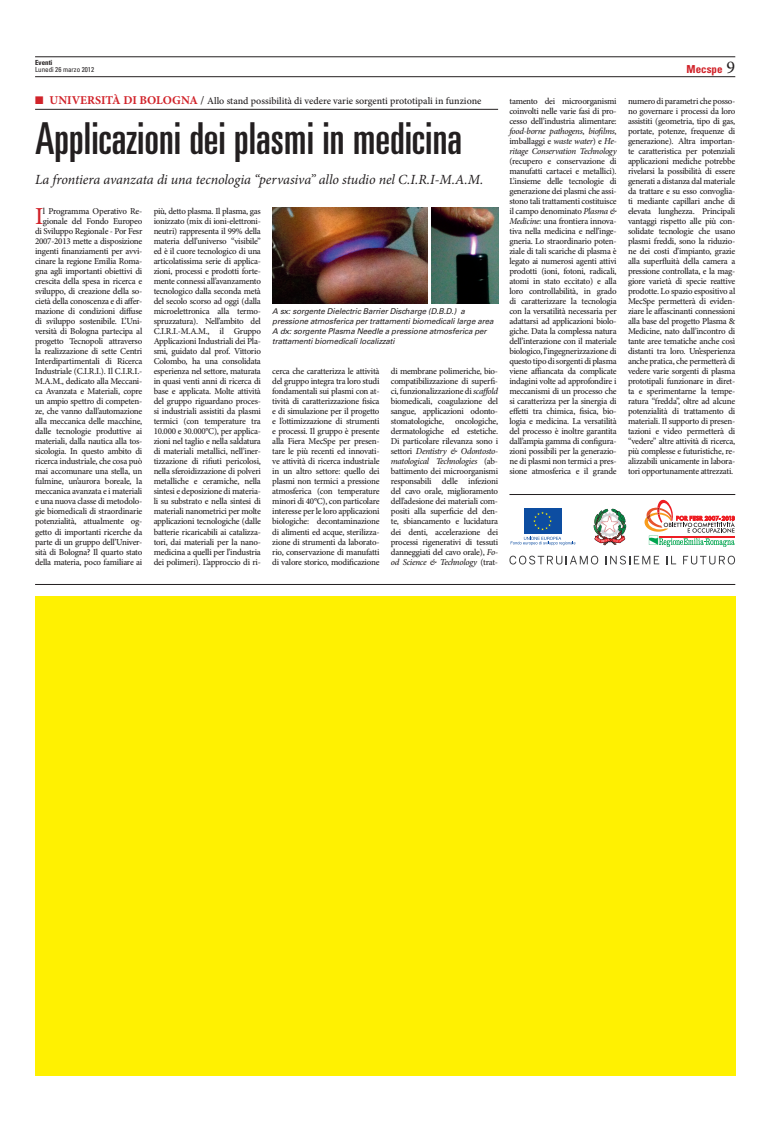
<style>
.page{position:relative;width:777px;height:1126px;background:#fff}
.page>*{position:absolute;margin:0;border:0;box-sizing:border-box;transform-origin:0 0}
.TITOLO_APERTURA{font:ultra-condensed 44px "Univers LT Std";color:#231f20}
.CAPOLETTERA{font:500 24.4px "Minion Pro";color:#d1232a}
.SOTTOTITOLO{font:italic 14px "Minion Pro";letter-spacing:-.005em;color:#231f20}
.t1{font:700 condensed 11px "Univers LT Std";color:#d1232a}
.Occhiello{font:500 10px "Minion Pro";color:#231f20}
.CAPOLETTERA-2{font:500 9px/10px "Minion Pro";letter-spacing:-.025em;color:#231f20;text-align:justify}
.DIDASCALIA{font:italic 8px/10px "Univers LT Std";letter-spacing:-.015em;color:#231f20}
.t2{font:condensed 7px "Univers LT Std";color:#231f20}
.t3{font:700 condensed 7px "Univers LT Std";color:#231f20}
.s1{color:#d1232a}
.s2{font-weight:700;font-size:12px;color:#d1232a}
.s3{font-weight:400;font-size:12px}
.s4{font-style:italic}
.s5{font-family:"Minion Pro";font-weight:400;font-stretch:normal;font-size:18px;color:#231f20}
</style>
<div class="page">
<div style="left:35px;top:596px;width:700px;height:479px;background:#fff101"></div>
<hr style="left:35px;top:57px;width:700px;height:1px;background:#231f20">
<hr style="left:35px;top:76px;width:700px;height:1px;background:#231f20">
<hr style="left:35px;top:584px;width:700px;height:1px;background:#231f20">
<hr style="left:35px;top:109px;width:463px;height:1px;background:#231f20">
<img style="left:431px;top:207px;width:67px;height:97px">
<img style="left:272px;top:207px;width:155px;height:97px">
<div style="left:524px;top:508px;width:37px;height:25px;background:#0d4da1"></div>
<svg style="left:533px;top:512px;width:19px;height:18px"></svg>
<svg style="left:510px;top:536px;width:65px;height:9px"></svg>
<svg style="left:593px;top:508px;width:33px;height:37px"></svg>
<svg style="left:509px;top:555px;width:89px;height:9px"></svg>
<svg style="left:605px;top:555px;width:54px;height:9px"></svg>
<svg style="left:666px;top:556px;width:10px;height:8px"></svg>
<svg style="left:683px;top:555px;width:52px;height:9px"></svg>
<svg style="left:644px;top:499px;width:90px;height:48px"></svg>
<hr style="left:509px;top:494px;width:226px;height:1px;background:#231f20">
<p class="t3" style="left:35px;top:58px;width:19px">Eventi</p>
<p class="t2" style="left:35px;top:65px;width:61px">Lunedì 26 marzo 2012</p>
<p class="Occhiello" style="left:35px;top:93px;width:448px"><span class="s1">■</span> <span class="s2">UNIVERSITÀ DI BOLOGNA</span> <span class="s3">/</span> Allo stand possibilità di vedere varie sorgenti prototipali in funzione</p>
<p class="TITOLO_APERTURA" style="left:35px;top:113px;width:428px">Applicazioni dei plasmi in medicina</p>
<p class="SOTTOTITOLO" style="left:35px;top:170px;width:450px">La frontiera avanzata di una tecnologia “pervasiva” allo studio nel C.I.R.I-M.A.M.</p>
<p class="CAPOLETTERA-2" style="left:35px;top:206px;width:109px;text-align:right">l Programma Operativo Re&shy;gionale del Fondo Europeo di Sviluppo Regionale - Por Fesr<br>2007-2013 mette a disposizione ingenti finanziamenti per avvi&shy;cinare la regione Emilia Roma&shy;gna agli importanti obiettivi di crescita della spesa in ricerca e sviluppo, di creazione della so&shy;cietà della conoscenza e di affer&shy;mazione di condizioni diffuse di sviluppo sostenibile. L’Uni&shy;versità di Bologna partecipa al progetto Tecnopoli attraverso la realizzazione di sette Centri<br>Interdipartimentali di Ricerca<br>Industriale (C.I.R.I.). Il C.I.R.I.-<br>M.A.M., dedicato alla Meccani&shy;ca Avanzata e Materiali, copre un ampio spettro di competen&shy;ze, che vanno dall’automazione alla meccanica delle macchine, dalle tecnologie produttive ai materiali, dalla nautica alla tos&shy;sicologia. In questo ambito di ricerca industriale, che cosa può mai accomunare una stella, un fulmine, un’aurora boreale, la meccanica avanzata e i materiali e una nuova classe di metodolo&shy;gie biomedicali di straordinarie potenzialità, attualmente og&shy;getto di importanti ricerche da parte di un gruppo dell’Univer&shy;sità di Bologna? Il quarto stato della materia, poco familiare ai</p>
<p class="CAPOLETTERA-2" style="left:154px;top:206px;width:109px">più, detto plasma. Il plasma, gas ionizzato (mix di ioni-elettroni&shy;neutri) rappresenta il 99% della materia dell’universo “visibile” ed è il cuore tecnologico di una articolatissima serie di applica&shy;zioni, processi e prodotti forte&shy;mente connessi all’avanzamento tecnologico dalla seconda metà del secolo scorso ad oggi (dalla microelettronica alla termo&shy;spruzzatura). Nell’ambito del C.I.R.I.-M.A.M., il Gruppo Applicazioni Industriali dei Pla&shy;smi, guidato dal prof. Vittorio Colombo, ha una consolidata esperienza nel settore, maturata in quasi venti anni di ricerca di base e applicata. Molte attività del gruppo riguardano proces&shy;si industriali assistiti da plasmi termici (con temperature tra 10.000 e 30.000°C), per applica&shy;zioni nel taglio e nella saldatura di materiali metallici, nell’iner&shy;tizzazione di rifiuti pericolosi, nella sferoidizzazione di polveri metalliche e ceramiche, nella sintesi e deposizione di materia&shy;li su substrato e nella sintesi di materiali nanometrici per molte applicazioni tecnologiche (dalle batterie ricaricabili ai catalizza&shy;tori, dai materiali per la nano&shy;medicina a quelli per l’industria dei polimeri). L’approccio di ri-</p>
<p class="CAPOLETTERA" style="left:35px;top:199px;width:10px">I</p>
<p class="DIDASCALIA" style="left:272px;top:306px;width:223px">A sx: sorgente Dielectric Barrier Discharge (D.B.D.) a pressione atmosferica per trattamenti biomedicali large area</p>
<p class="DIDASCALIA" style="left:272px;top:326px;width:216px">A dx: sorgente Plasma Needle a pressione atmosferica per trattamenti biomedicali localizzati</p>
<p class="CAPOLETTERA-2" style="left:272px;top:366px;width:109px">cerca che caratterizza le attività del gruppo integra tra loro studi fondamentali sui plasmi con at&shy;tività di caratterizzazione fisica e di simulazione per il progetto e l’ottimizzazione di strumenti e processi. Il gruppo è presente alla Fiera MecSpe per presen&shy;tare le più recenti ed innovati&shy;ve attività di ricerca industriale in un altro settore: quello dei plasmi non termici a pressione atmosferica (con temperature minori di 40°C), con particolare interesse per le loro applicazioni biologiche: decontaminazione di alimenti ed acque, sterilizza&shy;zione di strumenti da laborato&shy;rio, conservazione di manufatti di valore storico, modificazione</p>
<p class="CAPOLETTERA-2" style="left:391px;top:366px;width:109px">di membrane polimeriche, bio&shy;compatibilizzazione di superfi&shy;ci, funzionalizzazione di <span class="s4">scaffold </span>biomedicali, coagulazione del sangue, applicazioni odonto&shy;stomatologiche, oncologiche, dermatologiche ed estetiche.<br>Di particolare rilevanza sono i settori <span class="s4">Dentistry &amp; Odontosto&shy;matological Technologies</span> (ab&shy;battimento dei microorganismi responsabili delle infezioni del cavo orale, miglioramento dell’adesione dei materiali com&shy;positi alla superficie del den&shy;te, sbiancamento e lucidatura dei denti, accelerazione dei processi rigenerativi di tessuti danneggiati del cavo orale), <span class="s4">Fo&shy;od Science &amp; Technology</span> (trat-</p>
<p class="t1" style="left:686px;top:62px;width:50px">Mecspe <span class="s5">9</span></p>
<p class="CAPOLETTERA-2" style="left:509px;top:96px;width:109px">tamento dei microorganismi coinvolti nelle varie fasi di pro&shy;cesso dell’industria alimentare: <span class="s4">food-borne pathogens</span>, <span class="s4">biofilms</span>, imballaggi e <span class="s4">waste water</span>) e <span class="s4">He&shy;ritage Conservation Technology </span>(recupero e conservazione di manufatti cartacei e metallici).<br>L’insieme delle tecnologie di generazione dei plasmi che assi&shy;stono tali trattamenti costituisce il campo denominato <span class="s4">Plasma &amp; Medicine</span>: una frontiera innova&shy;tiva nella medicina e nell’inge&shy;gneria. Lo straordinario poten&shy;ziale di tali scariche di plasma è legato ai numerosi agenti attivi prodotti (ioni, fotoni, radicali, atomi in stato eccitato) e alla loro controllabilità, in grado di caratterizzare la tecnologia con la versatilità necessaria per adattarsi ad applicazioni biolo&shy;giche. Data la complessa natura dell’interazione con il materiale biologico, l’ingegnerizzazione di questo tipo di sorgenti di plasma viene affiancata da complicate indagini volte ad approfondire i meccanismi di un processo che si caratterizza per la sinergia di effetti tra chimica, fisica, bio&shy;logia e medicina. La versatilità del processo è inoltre garantita dall’ampia gamma di configura&shy;zioni possibili per la generazio&shy;ne di plasmi non termici a pres&shy;sione atmosferica e il grande</p>
<p class="CAPOLETTERA-2" style="left:628px;top:96px;width:109px">numero di parametri che posso&shy;no governare i processi da loro assistiti (geometria, tipo di gas, portate, potenze, frequenze di generazione). Altra importan&shy;te caratteristica per potenziali applicazioni mediche potrebbe rivelarsi la possibilità di essere generati a distanza dal materiale da trattare e su esso convoglia&shy;ti mediante capillari anche di elevata lunghezza. Principali vantaggi rispetto alle più con&shy;solidate tecnologie che usano plasmi freddi, sono la riduzio&shy;ne dei costi d’impianto, grazie alla superfluità della camera a pressione controllata, e la mag&shy;giore varietà di specie reattive prodotte. Lo spazio espositivo al MecSpe permetterà di eviden&shy;ziare le affascinanti connessioni alla base del progetto Plasma &amp; Medicine, nato dall’incontro di tante aree tematiche anche così distanti tra loro. Un’esperienza anche pratica, che permetterà di vedere varie sorgenti di plasma prototipali funzionare in diret&shy;ta e sperimentarne la tempe&shy;ratura “fredda”, oltre ad alcune potenzialità di trattamento di materiali. Il supporto di presen&shy;tazioni e video permetterà di “vedere” altre attività di ricerca, più complesse e futuristiche, re&shy;alizzabili unicamente in labora&shy;tori opportunamente attrezzati.</p>
</div>
